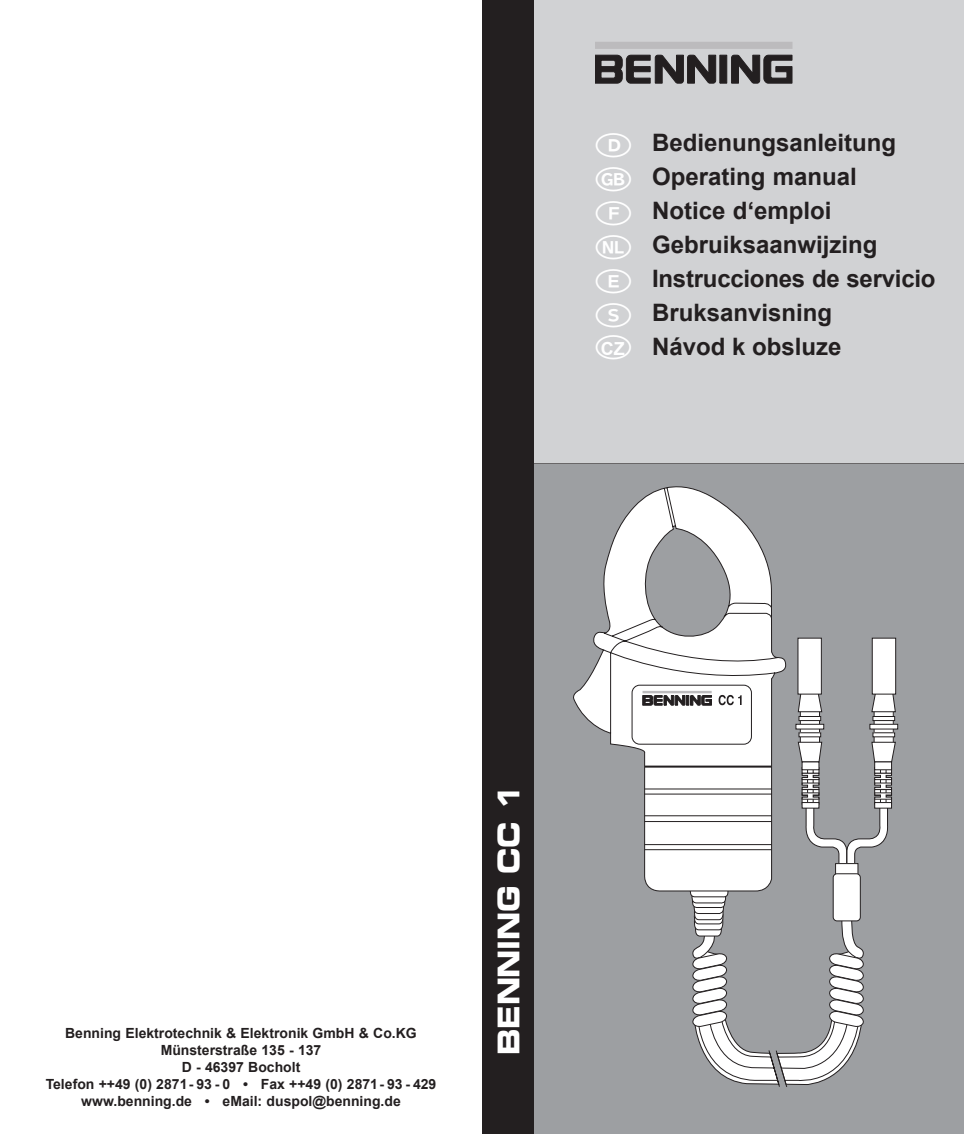
<style>
.page{position:relative;width:964px;height:1134px;background:#fff}
.page>*{position:absolute;margin:0;border:0;box-sizing:border-box;transform-origin:0 0}
.t1{font:30px "Eurostile Bold Extended Two";letter-spacing:-.015em;color:#fff;scale:.83 1}
.t2{font:700 24px "Arial";color:#231f20}
.t3{font:700 14px/16.8px "Arial";color:#231f20;text-align:center}
.s1{font-size:18px;color:#fff}
</style>
<div class="page">
<div style="left:482px;top:0;width:482px;height:1134px;background:#d1d2d4"></div>
<hr style="left:527px;top:463px;width:437px;height:2px;background:#231f20">
<svg style="left:595px;top:42px;width:198px;height:42px"></svg>
<div style="left:533px;top:465px;width:431px;height:669px;background:#9d9fa2"></div>
<svg style="left:804px;top:770px;width:13px;height:2px"></svg>
<hr style="left:807px;top:768px;width:1px;height:37px;background:#231f20">
<hr style="left:813px;top:768px;width:1px;height:37px;background:#231f20">
<svg style="left:802px;top:712px;width:16px;height:30px"></svg>
<div style="left:800px;top:710px;width:20px;height:34px;border:1px solid #231f20"></div>
<svg style="left:797px;top:691px;width:25px;height:21px"></svg>
<div style="left:798px;top:638px;width:23px;height:56px;background:#fff"></div>
<div style="left:798px;top:638px;width:24px;height:56px;border:1px solid #231f20"></div>
<svg style="left:797px;top:742px;width:25px;height:21px"></svg>
<div style="left:802px;top:762px;width:17px;height:8px;background:#fff"></div>
<div style="left:802px;top:762px;width:17px;height:8px;border:1px solid #231f20"></div>
<div style="left:796px;top:724px;width:28px;height:5px;background:#fff"></div>
<div style="left:796px;top:724px;width:28px;height:5px;border:1px solid #231f20"></div>
<div style="left:799px;top:716px;width:22px;height:5px;background:#fff"></div>
<div style="left:799px;top:716px;width:22px;height:5px;border:1px solid #231f20"></div>
<svg style="left:799px;top:733px;width:22px;height:4px"></svg>
<svg style="left:876px;top:770px;width:14px;height:2px"></svg>
<div style="left:874px;top:767px;width:18px;height:7px;border:1px solid #231f20"></div>
<hr style="left:886px;top:768px;width:1px;height:37px;background:#231f20">
<hr style="left:880px;top:768px;width:1px;height:37px;background:#231f20">
<svg style="left:876px;top:712px;width:16px;height:30px"></svg>
<div style="left:874px;top:710px;width:20px;height:34px;border:1px solid #231f20"></div>
<svg style="left:871px;top:691px;width:25px;height:21px"></svg>
<div style="left:872px;top:638px;width:24px;height:56px;background:#fff"></div>
<div style="left:872px;top:638px;width:24px;height:56px;border:1px solid #231f20"></div>
<svg style="left:871px;top:742px;width:25px;height:21px"></svg>
<div style="left:875px;top:762px;width:16px;height:8px;background:#fff"></div>
<div style="left:874px;top:762px;width:18px;height:8px;border:1px solid #231f20"></div>
<div style="left:870px;top:724px;width:28px;height:5px;background:#fff"></div>
<div style="left:869px;top:724px;width:29px;height:5px;border:1px solid #231f20"></div>
<div style="left:873px;top:716px;width:22px;height:5px;background:#fff"></div>
<div style="left:873px;top:716px;width:22px;height:5px;border:1px solid #231f20"></div>
<svg style="left:873px;top:733px;width:22px;height:4px"></svg>
<svg style="left:801px;top:773px;width:91px;height:96px"></svg>
<div style="left:875px;top:803px;width:16px;height:5px;background:#fff"></div>
<div style="left:874px;top:802px;width:18px;height:6px;border:1px solid #231f20"></div>
<div style="left:835px;top:864px;width:23px;height:12px;background:#fff"></div>
<div style="left:835px;top:863px;width:23px;height:13px;border:1px solid #231f20"></div>
<svg style="left:786px;top:883px;width:79px;height:205px"></svg>
<div style="left:833px;top:874px;width:27px;height:47px;background:#fff;border-radius:4px"></div>
<div style="left:833px;top:873px;width:28px;height:48px;border:1px solid #231f20;border-radius:4px"></div>
<svg style="left:571px;top:485px;width:215px;height:649px"></svg>
<hr style="left:645px;top:766px;width:126px;height:2px;background:#231f20">
<hr style="left:645px;top:789px;width:126px;height:1px;background:#231f20">
<hr style="left:644px;top:794px;width:128px;height:1px;background:#231f20">
<hr style="left:645px;top:815px;width:127px;height:1px;background:#231f20">
<hr style="left:644px;top:821px;width:127px;height:1px;background:#231f20">
<hr style="left:645px;top:844px;width:127px;height:1px;background:#231f20">
<hr style="left:645px;top:849px;width:126px;height:1px;background:#231f20">
<svg style="left:642px;top:691px;width:70px;height:15px"></svg>
<svg style="left:719px;top:695px;width:23px;height:10px"></svg>
<div style="left:482px;top:0;width:51px;height:1134px;background:#231f20"></div>
<h2 class="t2" style="left:652px;top:126px;width:246px">Bedienungsanleitung</h2>
<h2 class="t2" style="left:652px;top:160px;width:206px">Operating manual</h2>
<h2 class="t2" style="left:652px;top:194px;width:181px">Notice d‘emploi</h2>
<h2 class="t2" style="left:652px;top:228px;width:227px">Gebruiksaanwijzing</h2>
<h2 class="t2" style="left:652px;top:262px;width:285px">Instrucciones de servicio</h2>
<h2 class="t2" style="left:652px;top:296px;width:182px">Bruksanvisning</h2>
<h2 class="t2" style="left:601px;top:330px;width:242px"><span class="s1">CZ</span> Návod k obsluze</h2>
<p class="t3" style="left:46px;top:1025px;width:392px">Benning Elektrotechnik &amp; Elektronik GmbH &amp; Co.KG Münsterstraße 135 - 137<br>D - 46397 Bocholt<br>Telefon ++49 (0) 2871 - 93 - 0 • Fax ++49 (0) 2871 - 93 - 429 www.benning.de • eMail: duspol@benning.de</p>
<h1 class="t1" style="left:488px;top:1055px;width:325px;rotate:-90deg">BENNING CC 1</h1>
</div>
